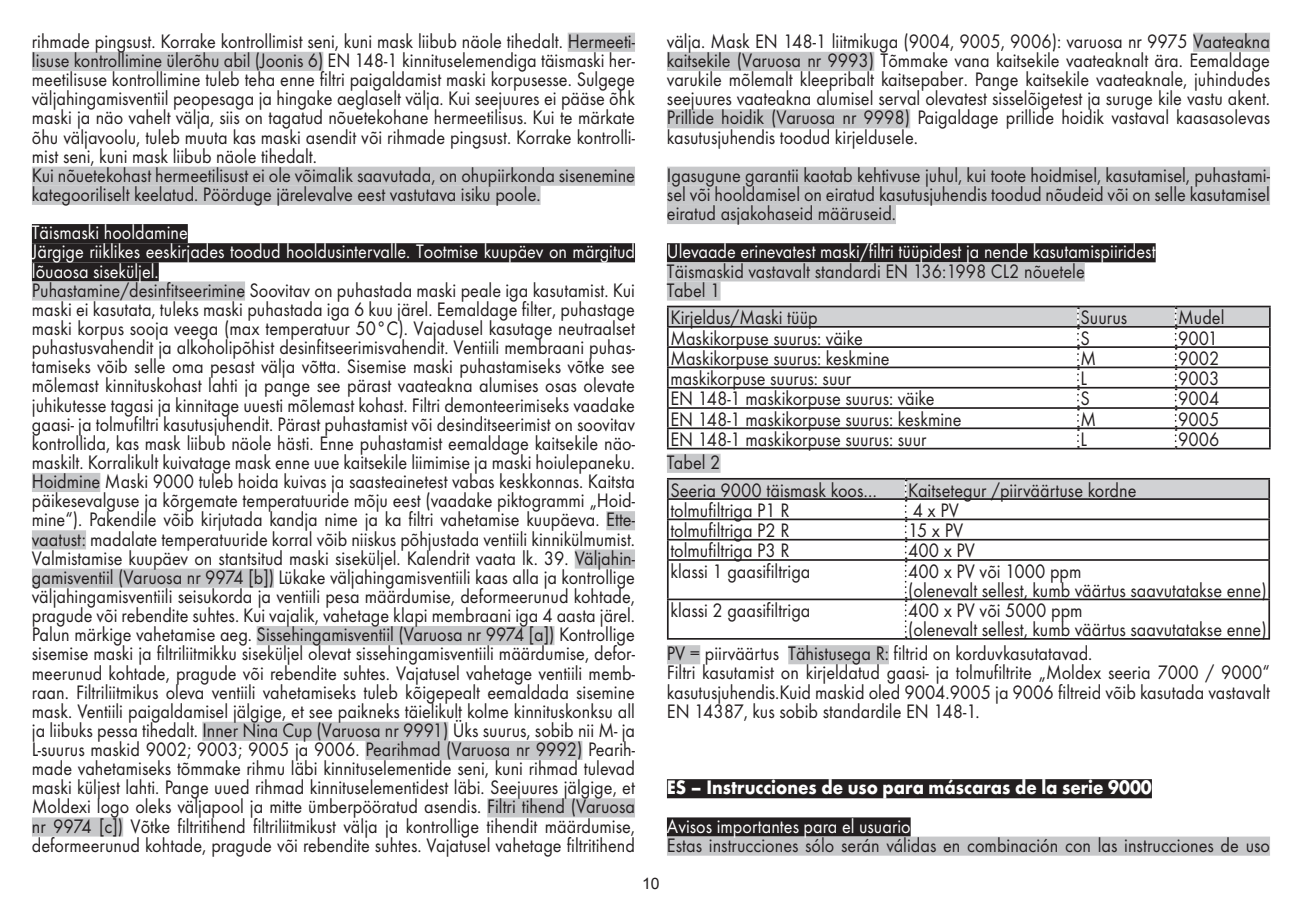
<style>
.page{position:relative;width:1302px;height:906px;background:#fff}
.page>*{position:absolute;margin:0;border:0;box-sizing:border-box;transform-origin:0 0}
.t1{font:20.25px/19.1px "Futura TCE Boo";color:#231f20;scale:.9 1}
.t2{font:20.25px/19.1px "Futura TCE Boo";color:#fff;scale:.9 1}
.t3{font:700 20.25px "Futura TCE";color:#fff;scale:.9 1}
.t4{font:15.75px "Arial";color:#231f20}
</style>
<div class="page">
<div style="left:567px;top:33px;width:68px;height:19px;background:#c7c8ca"></div>
<div style="left:32px;top:52px;width:291px;height:19px;background:#c7c8ca"></div>
<div style="left:32px;top:167px;width:603px;height:19px;background:#c7c8ca"></div>
<div style="left:32px;top:186px;width:508px;height:19px;background:#c7c8ca"></div>
<div style="left:32px;top:224px;width:156px;height:19px;background:#231f20"></div>
<div style="left:32px;top:243px;width:603px;height:19px;background:#231f20"></div>
<div style="left:32px;top:262px;width:127px;height:19px;background:#231f20"></div>
<div style="left:32px;top:281px;width:213px;height:20px;background:#c7c8ca"></div>
<div style="left:32px;top:473px;width:68px;height:19px;background:#c7c8ca"></div>
<div style="left:606px;top:511px;width:29px;height:19px;background:#c7c8ca"></div>
<div style="left:32px;top:530px;width:54px;height:19px;background:#c7c8ca"></div>
<div style="left:574px;top:549px;width:61px;height:19px;background:#c7c8ca"></div>
<div style="left:32px;top:568px;width:242px;height:20px;background:#c7c8ca"></div>
<div style="left:256px;top:626px;width:298px;height:19px;background:#c7c8ca"></div>
<div style="left:202px;top:721px;width:246px;height:20px;background:#c7c8ca"></div>
<div style="left:365px;top:741px;width:217px;height:19px;background:#c7c8ca"></div>
<div style="left:487px;top:798px;width:148px;height:19px;background:#c7c8ca"></div>
<div style="left:32px;top:817px;width:91px;height:19px;background:#c7c8ca"></div>
<div style="left:1192px;top:33px;width:77px;height:19px;background:#c7c8ca"></div>
<div style="left:666px;top:52px;width:208px;height:19px;background:#c7c8ca"></div>
<div style="left:666px;top:109px;width:244px;height:19px;background:#c7c8ca"></div>
<div style="left:666px;top:167px;width:603px;height:19px;background:#c7c8ca"></div>
<div style="left:666px;top:186px;width:603px;height:19px;background:#c7c8ca"></div>
<div style="left:666px;top:205px;width:229px;height:19px;background:#c7c8ca"></div>
<div style="left:666px;top:243px;width:489px;height:19px;background:#231f20"></div>
<div style="left:666px;top:262px;width:418px;height:19px;background:#c7c8ca"></div>
<div style="left:666px;top:281px;width:54px;height:20px;background:#c7c8ca"></div>
<div style="left:666px;top:454px;width:54px;height:19px;background:#c7c8ca"></div>
<div style="left:666px;top:645px;width:34px;height:19px;background:#c7c8ca"></div>
<div style="left:788px;top:645px;width:100px;height:19px;background:#c7c8ca"></div>
<div style="left:666px;top:779px;width:485px;height:19px;background:#231f20"></div>
<div style="left:666px;top:817px;width:244px;height:19px;background:#231f20"></div>
<div style="left:666px;top:836px;width:603px;height:19px;background:#c7c8ca"></div>
<hr style="left:666px;top:448px;width:411px;height:1px;background:#231f20">
<hr style="left:1077px;top:448px;width:98px;height:1px;background:#231f20">
<hr style="left:1175px;top:448px;width:95px;height:1px;background:#231f20">
<svg style="left:666px;top:306px;width:604px;height:142px"></svg>
<hr style="left:666px;top:478px;width:239px;height:1px;background:#231f20">
<hr style="left:905px;top:478px;width:364px;height:1px;background:#231f20">
<hr style="left:666px;top:638px;width:239px;height:1px;background:#231f20">
<hr style="left:905px;top:638px;width:364px;height:1px;background:#231f20">
<svg style="left:666px;top:479px;width:603px;height:159px"></svg>
<p class="t1" style="left:32px;top:31px;width:671px">rihmade pingsust. Korrake kontrollimist seni, kuni mask liibub näole tihedalt. Hermeeti&shy;lisuse kontrollimine ülerõhu abil (Joonis 6) EN 148-1 kinnituselemendiga täismaski her&shy;meetilisuse kontrollimine tuleb teha enne filtri paigaldamist maski korpusesse. Sulgege väljahingamisventiil peopesaga ja hingake aeglaselt välja. Kui seejuures ei pääse õhk maski ja näo vahelt välja, siis on tagatud nõuetekohane hermeetilisus. Kui te märkate õhu väljavoolu, tuleb muuta kas maski asendit või rihmade pingsust. Korrake kontrolli&shy;mist seni, kuni mask liibub näole tihedalt.<br>Kui nõuetekohast hermeetilisust ei ole võimalik saavutada, on ohupiirkonda sisenemine kategooriliselt keelatud. Pöörduge järelevalve eest vastutava isiku poole.</p>
<p class="t2" style="left:32px;top:223px;width:671px">Täismaski hooldamine<br>Järgige riiklikes eeskirjades toodud hooldusintervalle. Tootmise kuupäev on märgitud lõuaosa siseküljel.</p>
<p class="t1" style="left:32px;top:280px;width:671px;text-align:justify">Puhastamine/desinfitseerimine Soovitav on puhastada maski peale iga kasutamist. Kui maski ei kasutata, tuleks maski puhastada iga 6 kuu järel. Eemaldage filter, puhastage maski korpus sooja veega (max temperatuur 50°C). Vajadusel kasutage neutraalset puhastusvahendit ja alkoholipõhist desinfitseerimisvahendit. Ventiili membraani puhas&shy;tamiseks võib selle oma pesast välja võtta. Sisemise maski puhastamiseks võtke see mõlemast kinnituskohast lahti ja pange see pärast vaateakna alumises osas olevate juhikutesse tagasi ja kinnitage uuesti mõlemast kohast. Filtri demonteerimiseks vaadake gaasi- ja tolmufiltri kasutusjuhendit. Pärast puhastamist või desinditseerimist on soovitav kontrollida, kas mask liibub näole hästi. Enne puhastamist eemaldage kaitsekile näo&shy;maskilt. Korralikult kuivatage mask enne uue kaitsekile liimimise ja maski hoiulepaneku.<br>Hoidmine Maski 9000 tuleb hoida kuivas ja saasteainetest vabas keskkonnas. Kaitsta päikesevalguse ja kõrgemate temperatuuride mõju eest (vaadake piktogrammi „Hoid&shy;mine“). Pakendile võib kirjutada kandja nime ja ka filtri vahetamise kuupäeva. Ette&shy;vaatust: madalate temperatuuride korral võib niiskus põhjustada ventiili kinnikülmumist.<br>Valmistamise kuupäev on stantsitud maski siseküljel. Kalendrit vaata lk. 39. Väljahin&shy;gamisventiil (Varuosa nr 9974 [b]) Lükake väljahingamisventiili kaas alla ja kontrollige väljahingamisventiili seisukorda ja ventiili pesa määrdumise, deformeerunud kohtade, pragude või rebendite suhtes. Kui vajalik, vahetage klapi membraani iga 4 aasta järel.<br>Palun märkige vahetamise aeg. Sissehingamisventiil (Varuosa nr 9974 [a]) Kontrollige sisemise maski ja filtriliitmikku siseküljel olevat sissehingamisventiili määrdumise, defor&shy;meerunud kohtade, pragude või rebendite suhtes. Vajatusel vahetage ventiili memb&shy;raan. Filtriliitmikus oleva ventiili vahetamiseks tuleb kõigepealt eemaldada sisemine mask. Ventiili paigaldamisel jälgige, et see paikneks täielikult kolme kinnituskonksu all ja liibuks pessa tihedalt. Inner Nina Cup (Varuosa nr 9991) Üks suurus, sobib nii M- ja L-suurus maskid 9002; 9003; 9005 ja 9006. Pearihmad (Varuosa nr 9992) Pearih&shy;made vahetamiseks tõmmake rihmu läbi kinnituselementide seni, kuni rihmad tulevad maski küljest lahti. Pange uued rihmad kinnituselementidest läbi. Seejuures jälgige, et Moldexi logo oleks väljapool ja mitte ümberpööratud asendis. Filtri tihend (Varuosa nr 9974 [c]) Võtke filtritihend filtriliitmikust välja ja kontrollige tihendit määrdumise, deformeerunud kohtade, pragude või rebendite suhtes. Vajatusel vahetage filtritihend</p>
<p class="t1" style="left:666px;top:31px;width:671px;text-align:justify">välja. Mask EN 148-1 liitmikuga (9004, 9005, 9006): varuosa nr 9975 Vaateakna kaitsekile (Varuosa nr 9993) Tõmmake vana kaitsekile vaateaknalt ära. Eemaldage varukile mõlemalt kleepribalt kaitsepaber. Pange kaitsekile vaateaknale, juhindudes seejuures vaateakna alumisel serval olevatest sisselõigetest ja suruge kile vastu akent.<br>Prillide hoidik (Varuosa nr 9998) Paigaldage prillide hoidik vastaval kaasasolevas kasutusjuhendis toodud kirjeldusele.</p>
<p class="t1" style="left:666px;top:165px;width:671px;text-align:justify">Igasugune garantii kaotab kehtivuse juhul, kui toote hoidmisel, kasutamisel, puhastami&shy;sel või hooldamisel on eiratud kasutusjuhendis toodud nõudeid või on selle kasutamisel eiratud asjakohaseid määruseid.</p>
<p class="t2" style="left:666px;top:242px;width:544px">Ülevaade erinevatest maski/filtri tüüpidest ja nende kasutamispiiridest</p>
<p class="t1" style="left:666px;top:261px;width:465px">Täismaskid vastavalt standardi EN 136:1998 CL2 nõuetele<br>Tabel 1</p>
<p class="t1" style="left:670px;top:308px;width:165px">Kirjeldus/Maski tüüp</p>
<p class="t1" style="left:1080px;top:308px;width:53px">Suurus</p>
<p class="t1" style="left:1177px;top:308px;width:53px">Mudel</p>
<p class="t1" style="left:670px;top:328px;width:215px">Maskikorpuse suurus: väike</p>
<p class="t1" style="left:1080px;top:328px;width:12px">S</p>
<p class="t1" style="left:1177px;top:328px;width:46px">9001</p>
<p class="t1" style="left:670px;top:348px;width:245px">Maskikorpuse suurus: keskmine</p>
<p class="t1" style="left:1080px;top:348px;width:19px">M</p>
<p class="t1" style="left:1177px;top:348px;width:47px">9002</p>
<p class="t1" style="left:670px;top:369px;width:202px">maskikorpuse suurus: suur</p>
<p class="t1" style="left:1080px;top:369px;width:9px">L</p>
<p class="t1" style="left:1177px;top:369px;width:47px">9003</p>
<p class="t1" style="left:670px;top:389px;width:295px">EN 148-1 maskikorpuse suurus: väike</p>
<p class="t1" style="left:1080px;top:389px;width:12px">S</p>
<p class="t1" style="left:1177px;top:389px;width:47px">9004</p>
<p class="t1" style="left:670px;top:409px;width:325px">EN 148-1 maskikorpuse suurus: keskmine</p>
<p class="t1" style="left:1080px;top:409px;width:19px">M</p>
<p class="t1" style="left:1177px;top:409px;width:47px">9005</p>
<p class="t1" style="left:670px;top:429px;width:286px">EN 148-1 maskikorpuse suurus: suur</p>
<p class="t1" style="left:1080px;top:429px;width:9px">L</p>
<p class="t1" style="left:1177px;top:429px;width:47px">9006</p>
<p class="t1" style="left:666px;top:448px;width:235px;line-height:27.7px">Tabel 2<br>Seeria 9000 täismask koos…</p>
<p class="t1" style="left:908px;top:480px;width:255px">Kaitsetegur /piirväärtuse kordne</p>
<p class="t1" style="left:670px;top:500px;width:134px">tolmufiltriga P1 R</p>
<p class="t1" style="left:912px;top:500px;width:53px">4 x PV</p>
<p class="t1" style="left:670px;top:521px;width:134px">tolmufiltriga P2 R</p>
<p class="t1" style="left:908px;top:521px;width:63px">15 x PV</p>
<p class="t1" style="left:670px;top:541px;width:134px">tolmufiltriga P3 R</p>
<p class="t1" style="left:908px;top:541px;width:76px">400 x PV</p>
<p class="t1" style="left:670px;top:561px;width:157px">klassi 1 gaasifiltriga</p>
<p class="t1" style="left:908px;top:561px;width:400px">400 x PV või 1000 ppm<br>(olenevalt sellest, kumb väärtus saavutatakse enne)</p>
<p class="t1" style="left:670px;top:600px;width:157px">klassi 2 gaasifiltriga</p>
<p class="t1" style="left:908px;top:600px;width:400px">400 x PV või 5000 ppm<br>(olenevalt sellest, kumb väärtus saavutatakse enne)</p>
<p class="t1" style="left:667px;top:644px;width:671px">PV = piirväärtus Tähistusega R: filtrid on korduvkasutatavad.<br>Filtri kasutamist on kirjeldatud gaasi- ja tolmufiltrite „Moldex seeria 7000 / 9000“ kasutusjuhendis.Kuid maskid oled 9004.9005 ja 9006 filtreid võib kasutada vastavalt EN 14387, kus sobib standardile EN 148-1.</p>
<p class="t3" style="left:667px;top:775px;width:540px">ES – Instrucciones de uso para máscaras de la serie 9000</p>
<p class="t2" style="left:667px;top:816px;width:272px">Avisos importantes para el usuario</p>
<p class="t1" style="left:667px;top:835px;width:671px">Estas instrucciones sólo serán válidas en combinación con las instrucciones de uso</p>
<p class="t4" style="left:642px;top:873px;width:19px">10</p>
</div>
